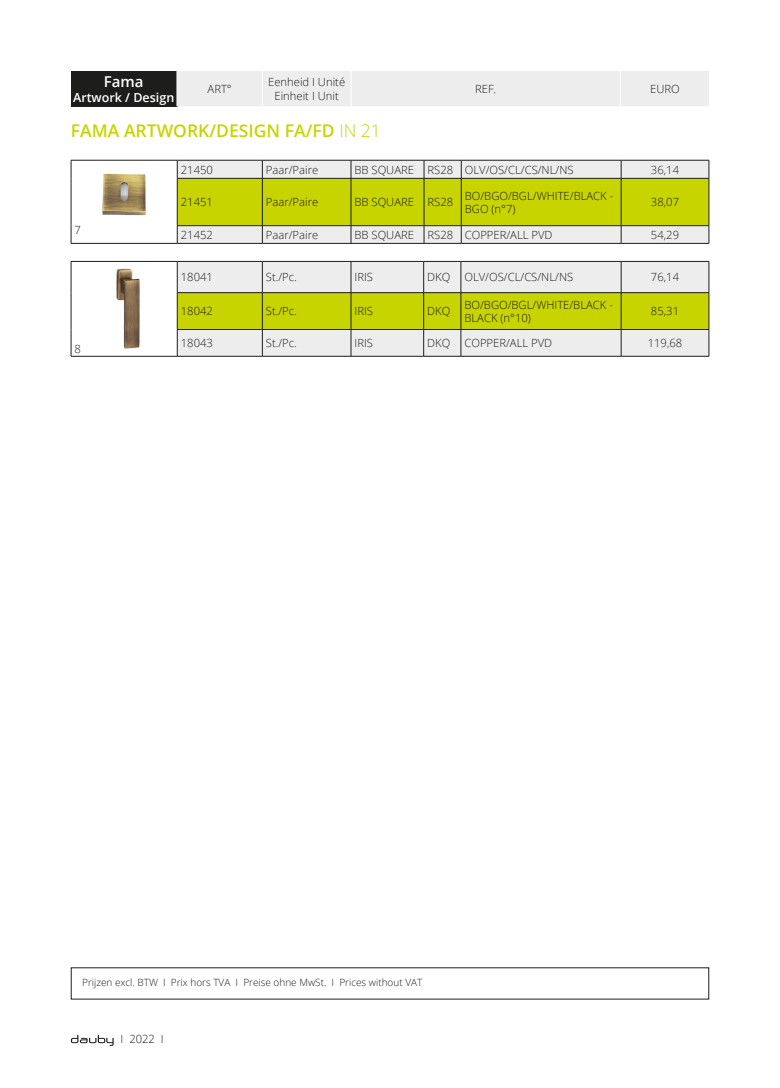
<style>
.page{position:relative;width:780px;height:1088px;background:#fff}
.page>*{position:absolute;margin:0;border:0;box-sizing:border-box;transform-origin:0 0}
.t1{font:600 17.5px "Open Sans";color:#c8d400}
.PURE{font:600 15px "Open Sans";color:#fff}
.PURE-2{font:600 12.5px "Open Sans";color:#fff}
.Tabeltekst{font:300 11.25px/13.5px "Open Sans";color:#1d1d1b}
.Tabeltekst_Centered{font:300 11.25px "Open Sans";color:#1d1d1b}
.Tabeltekst_laatste_c{font:300 11.25px "Open Sans";color:#1d1d1b}
.Kleine_letters{font:300 10px "Open Sans";color:#1d1d1b}
.s1{font-weight:300}
</style>
<div class="page">
<svg style="left:71px;top:1035px;width:43px;height:11px"></svg>
<hr style="left:71px;top:160px;width:106px;height:1px;background:#1d1d1b">
<hr style="left:71px;top:243px;width:106px;height:1px;background:#1d1d1b">
<hr style="left:177px;top:243px;width:85px;height:1px;background:#1d1d1b">
<hr style="left:262px;top:243px;width:89px;height:1px;background:#1d1d1b">
<hr style="left:351px;top:243px;width:73px;height:1px;background:#1d1d1b">
<hr style="left:424px;top:243px;width:37px;height:1px;background:#1d1d1b">
<hr style="left:461px;top:243px;width:160px;height:1px;background:#1d1d1b">
<hr style="left:621px;top:243px;width:88px;height:1px;background:#1d1d1b">
<svg style="left:71px;top:160px;width:1px;height:18px"></svg>
<hr style="left:71px;top:178px;width:1px;height:48px;background:#1d1d1b">
<svg style="left:71px;top:226px;width:1px;height:17px"></svg>
<svg style="left:177px;top:160px;width:532px;height:83px"></svg>
<img style="left:102px;top:173px;width:44px;height:42px">
<div style="left:178px;top:262px;width:530px;height:30px;background:#ededed"></div>
<hr style="left:71px;top:261px;width:106px;height:1px;background:#1d1d1b">
<hr style="left:351px;top:292px;width:72px;height:1px;background:#1d1d1b">
<hr style="left:71px;top:356px;width:106px;height:1px;background:#1d1d1b">
<hr style="left:177px;top:262px;width:1px;height:30px;background:#1d1d1b">
<hr style="left:262px;top:262px;width:1px;height:30px;background:#1d1d1b">
<hr style="left:351px;top:262px;width:1px;height:30px;background:#1d1d1b">
<hr style="left:423px;top:262px;width:1px;height:30px;background:#1d1d1b">
<hr style="left:460px;top:262px;width:1px;height:30px;background:#1d1d1b">
<hr style="left:621px;top:262px;width:1px;height:30px;background:#1d1d1b">
<hr style="left:177px;top:261px;width:85px;height:1px;background:#1d1d1b">
<hr style="left:262px;top:261px;width:89px;height:1px;background:#1d1d1b">
<hr style="left:351px;top:261px;width:72px;height:1px;background:#1d1d1b">
<hr style="left:423px;top:261px;width:38px;height:1px;background:#1d1d1b">
<hr style="left:461px;top:261px;width:160px;height:1px;background:#1d1d1b">
<hr style="left:621px;top:261px;width:88px;height:1px;background:#1d1d1b">
<hr style="left:177px;top:292px;width:85px;height:1px;background:#1d1d1b">
<hr style="left:262px;top:292px;width:89px;height:1px;background:#1d1d1b">
<hr style="left:423px;top:292px;width:38px;height:1px;background:#1d1d1b">
<hr style="left:461px;top:292px;width:160px;height:1px;background:#1d1d1b">
<hr style="left:621px;top:292px;width:88px;height:1px;background:#1d1d1b">
<hr style="left:423px;top:356px;width:38px;height:1px;background:#1d1d1b">
<hr style="left:621px;top:356px;width:88px;height:1px;background:#1d1d1b">
<hr style="left:177px;top:356px;width:85px;height:1px;background:#1d1d1b">
<hr style="left:262px;top:356px;width:89px;height:1px;background:#1d1d1b">
<hr style="left:351px;top:356px;width:72px;height:1px;background:#1d1d1b">
<hr style="left:461px;top:356px;width:160px;height:1px;background:#1d1d1b">
<hr style="left:71px;top:262px;width:1px;height:31px;background:#1d1d1b">
<hr style="left:708px;top:262px;width:1px;height:30px;background:#1d1d1b">
<hr style="left:71px;top:293px;width:1px;height:36px;background:#1d1d1b">
<svg style="left:71px;top:329px;width:1px;height:27px"></svg>
<svg style="left:177px;top:293px;width:532px;height:63px"></svg>
<img style="left:116px;top:269px;width:24px;height:80px">
<div style="left:71px;top:71px;width:106px;height:35px;background:#1d1d1b"></div>
<div style="left:178px;top:71px;width:531px;height:35px;background:#ededed"></div>
<hr style="left:176px;top:71px;width:2px;height:35px;background:#fff">
<hr style="left:262px;top:71px;width:1px;height:35px;background:#fff">
<hr style="left:350px;top:71px;width:1px;height:35px;background:#fff">
<hr style="left:619px;top:71px;width:2px;height:35px;background:#fff">
<p class="PURE" style="left:104px;top:71px;width:41px">Fama</p>
<p class="PURE-2" style="left:73px;top:89px;width:103px">Artwork / Design</p>
<p class="Tabeltekst_Centered" style="left:208px;top:81px;width:26px">ART°</p>
<p class="Tabeltekst_Centered" style="left:268px;top:74px;width:78px">Eenheid I Unité</p>
<p class="Tabeltekst_Centered" style="left:274px;top:88px;width:66px">Einheit I Unit</p>
<p class="t1" style="left:71px;top:119px;width:311px">FAMA ARTWORK/DESIGN FA/FD <span class="s1">IN 21</span></p>
<p class="Tabeltekst_Centered" style="left:475px;top:81px;width:23px">REF.</p>
<p class="Tabeltekst_Centered" style="left:650px;top:81px;width:31px">EURO</p>
<p class="Tabeltekst" style="left:75px;top:223px;width:8px">7</p>
<p class="Tabeltekst" style="left:75px;top:341px;width:8px">8</p>
<p class="Tabeltekst" style="left:181px;top:162px;width:34px">21450</p>
<p class="Tabeltekst" style="left:266px;top:162px;width:54px">Paar/Paire</p>
<p class="Tabeltekst" style="left:354px;top:162px;width:61px">BB SQUARE</p>
<p class="Tabeltekst" style="left:427px;top:162px;width:27px">RS28</p>
<p class="Tabeltekst" style="left:465px;top:162px;width:110px">OLV/OS/CL/CS/NL/NS</p>
<p class="Tabeltekst_laatste_c" style="left:651px;top:162px;width:30px">36,14</p>
<p class="Tabeltekst" style="left:181px;top:195px;width:34px">21451</p>
<p class="Tabeltekst" style="left:266px;top:195px;width:54px">Paar/Paire</p>
<p class="Tabeltekst" style="left:354px;top:195px;width:61px">BB SQUARE</p>
<p class="Tabeltekst" style="left:427px;top:195px;width:27px">RS28</p>
<p class="Tabeltekst" style="left:465px;top:188px;width:150px">BO/BGO/BGL/WHITE/BLACK -<br>BGO (n°7)</p>
<p class="Tabeltekst_laatste_c" style="left:651px;top:194px;width:30px">38,07</p>
<p class="Tabeltekst" style="left:181px;top:228px;width:34px">21452</p>
<p class="Tabeltekst" style="left:266px;top:228px;width:54px">Paar/Paire</p>
<p class="Tabeltekst" style="left:354px;top:228px;width:61px">BB SQUARE</p>
<p class="Tabeltekst" style="left:427px;top:228px;width:27px">RS28</p>
<p class="Tabeltekst" style="left:465px;top:228px;width:89px">COPPER/ALL PVD</p>
<p class="Tabeltekst_laatste_c" style="left:651px;top:227px;width:30px">54,29</p>
<p class="Tabeltekst" style="left:181px;top:270px;width:34px">18041</p>
<p class="Tabeltekst" style="left:266px;top:270px;width:33px">St./Pc.</p>
<p class="Tabeltekst" style="left:354px;top:270px;width:20px">IRIS</p>
<p class="Tabeltekst" style="left:427px;top:270px;width:25px">DKQ</p>
<p class="Tabeltekst" style="left:464px;top:270px;width:110px">OLV/OS/CL/CS/NL/NS</p>
<p class="Tabeltekst_laatste_c" style="left:651px;top:270px;width:30px">76,14</p>
<p class="Tabeltekst" style="left:181px;top:304px;width:34px">18042</p>
<p class="Tabeltekst" style="left:266px;top:304px;width:33px">St./Pc.</p>
<p class="Tabeltekst" style="left:354px;top:304px;width:20px">IRIS</p>
<p class="Tabeltekst" style="left:427px;top:304px;width:25px">DKQ</p>
<p class="Tabeltekst" style="left:464px;top:297px;width:150px">BO/BGO/BGL/WHITE/BLACK -<br>BLACK (n°10)</p>
<p class="Tabeltekst_laatste_c" style="left:651px;top:304px;width:30px">85,31</p>
<p class="Tabeltekst" style="left:181px;top:336px;width:34px">18043</p>
<p class="Tabeltekst" style="left:266px;top:336px;width:33px">St./Pc.</p>
<p class="Tabeltekst" style="left:354px;top:336px;width:20px">IRIS</p>
<p class="Tabeltekst" style="left:427px;top:336px;width:25px">DKQ</p>
<p class="Tabeltekst" style="left:464px;top:336px;width:89px">COPPER/ALL PVD</p>
<p class="Tabeltekst_laatste_c" style="left:647px;top:335px;width:36px">119,68</p>
<p class="Kleine_letters" style="left:82px;top:976px;width:341px">Prijzen excl. BTW I Prix hors TVA I Preise ohne MwSt. I Prices without VAT</p>
<p class="Tabeltekst" style="left:121px;top:1032px;width:45px">I 2022 I</p>
</div>
